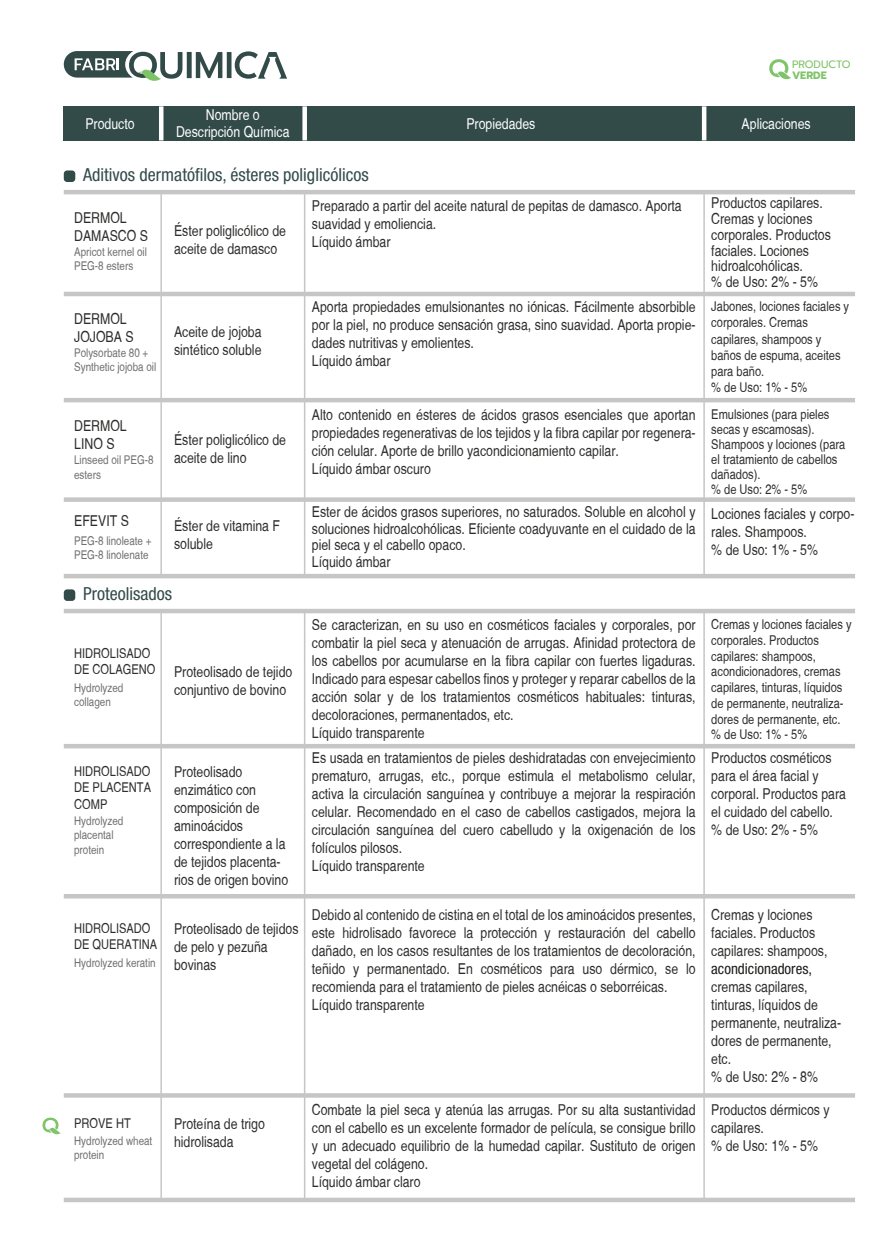
<style>
.page{position:relative;width:893px;height:1234px;background:#fff}
.page>*{position:absolute;margin:0;border:0;box-sizing:border-box;transform-origin:0 0}
.t1{font:condensed 18px "Helvetica Neue LT Std";color:#324b49}
.t2{font:condensed 15px/18px "Helvetica";color:#2e2d2c}
.t3{font:condensed 15px/16.5px "Helvetica";color:#fff;text-align:center}
.t4{font:condensed 15px "Helvetica Neue LT Std";color:#1d1d1b}
.t5{font:condensed 13.5px/16.2px "Helvetica";color:#2e2d2c}
.t6{font:condensed 12px/14.4px "Helvetica";color:#706f6f}
.t7{font:10.65px "Prompt";color:#7ec469}
.t8{font:700 10.65px "Prompt";color:#7ec469}
</style>
<div class="page">
<div style="left:64px;top:170px;width:11px;height:12px;background:#324b49;border-radius:3px"></div>
<hr style="left:160px;top:192px;width:2px;height:384px;background:#c6c6c6">
<hr style="left:304px;top:192px;width:1px;height:384px;background:#c6c6c6">
<hr style="left:703px;top:192px;width:2px;height:384px;background:#c6c6c6">
<hr style="left:64px;top:292px;width:791px;height:4px;background:#c6c6c6">
<hr style="left:64px;top:398px;width:791px;height:4px;background:#c6c6c6">
<svg style="left:64px;top:497px;width:791px;height:4px;background:#cacaca"></svg>
<div style="left:64px;top:573px;width:791px;height:5px;background:#c6c6c6"></div>
<hr style="left:64px;top:190px;width:791px;height:4px;background:#c6c6c6">
<div style="left:64px;top:589px;width:11px;height:11px;background:#324b49;border-radius:3px"></div>
<hr style="left:160px;top:611px;width:2px;height:588px;background:#c6c6c6">
<hr style="left:304px;top:611px;width:1px;height:588px;background:#c6c6c6">
<hr style="left:703px;top:611px;width:2px;height:588px;background:#c6c6c6">
<div style="left:64px;top:743px;width:791px;height:5px;background:#c6c6c6"></div>
<div style="left:64px;top:893px;width:791px;height:5px;background:#c6c6c6"></div>
<div style="left:64px;top:1092px;width:791px;height:5px;background:#c6c6c6"></div>
<svg style="left:64px;top:1197px;width:791px;height:4px;background:#cfcfcf"></svg>
<div style="left:64px;top:608px;width:791px;height:5px;background:#c6c6c6"></div>
<div style="left:64px;top:106px;width:791px;height:34px;background:#324b49"></div>
<div style="left:302px;top:106px;width:5px;height:34px;background:#fff"></div>
<hr style="left:159px;top:106px;width:4px;height:34px;background:#fff">
<hr style="left:702px;top:106px;width:4px;height:34px;background:#fff">
<svg style="left:64px;top:51px;width:223px;height:30px"></svg>
<svg style="left:769px;top:59px;width:22px;height:20px"></svg>
<svg style="left:43px;top:1117px;width:18px;height:16px"></svg>
<p class="t7" style="left:792px;top:57px;width:60px">PRODUCTO</p>
<p class="t8" style="left:792px;top:67px;width:36px">VERDE</p>
<p class="t3" style="left:176px;top:107px;width:115px">Nombre o<br>Descripción Química</p>
<p class="t3" style="left:85px;top:115px;width:51px">Producto</p>
<p class="t3" style="left:466px;top:115px;width:71px">Propiedades</p>
<p class="t3" style="left:742px;top:115px;width:71px">Aplicaciones</p>
<p class="t1" style="left:83px;top:164px;width:287px">Aditivos dermatófilos, ésteres poliglicólicos</p>
<p class="t2" style="left:74px;top:208px;width:75px">DERMOL<br>DAMASCO S</p>
<p class="t6" style="left:74px;top:244px;width:74px">Apricot kernel oil<br>PEG-8 esters</p>
<p class="t2" style="left:312px;top:197px;width:371px">Preparado a partir del aceite natural de pepitas de damasco. Aporta suavidad y emoliencia.<br>Líquido ámbar</p>
<p class="t2" style="left:174px;top:222px;width:114px">Éster poliglicólico de aceite de damasco</p>
<p class="t2" style="left:74px;top:309px;width:61px">DERMOL<br>JOJOBA S</p>
<p class="t6" style="left:74px;top:345px;width:84px">Polysorbate 80 +<br>Synthetic jojoba oil</p>
<p class="t2" style="left:74px;top:417px;width:54px">DERMOL<br>LINO S</p>
<p class="t6" style="left:74px;top:453px;width:81px">Linseed oil PEG-8 esters</p>
<p class="t2" style="left:174px;top:323px;width:89px">Aceite de jojoba sintético soluble</p>
<p class="t2" style="left:174px;top:430px;width:114px">Éster poliglicólico de aceite de lino</p>
<p class="t2" style="left:312px;top:298px;width:385px">Aporta propiedades emulsionantes no iónicas. Fácilmente absorbible por la piel, no produce sensación grasa, sino suavidad. Aporta propie&shy;dades nutritivas y emolientes.<br>Líquido ámbar</p>
<p class="t2" style="left:312px;top:405px;width:385px">Alto contenido en ésteres de ácidos grasos esenciales que aportan propiedades regenerativas de los tejidos y la fibra capilar por regenera&shy;ción celular. Aporte de brillo yacondicionamiento capilar.<br>Líquido ámbar oscuro</p>
<p class="t2" style="left:711px;top:195px;width:121px;line-height:15.8px">Productos capilares.<br>Cremas y lociones corporales. Productos faciales. Lociones hidroalcohólicas.<br>% de Uso: 2% - 5%</p>
<p class="t5" style="left:711px;top:298px;width:139px">Jabones, lociones faciales y corporales. Cremas capilares, shampoos y baños de espuma, aceites para baño.<br>% de Uso: 1% - 5%</p>
<p class="t5" style="left:711px;top:406px;width:136px;line-height:15px">Emulsiones (para pieles secas y escamosas).<br>Shampoos y lociones (para el tratamiento de cabellos dañados).<br>% de Uso: 2% - 5%</p>
<p class="t2" style="left:74px;top:511px;width:56px">EFEVIT S</p>
<p class="t6" style="left:74px;top:533px;width:79px">PEG-8 linoleate +<br>PEG-8 linolenate</p>
<p class="t2" style="left:312px;top:503px;width:385px;line-height:16.5px">Ester de ácidos grasos superiores, no saturados. Soluble en alcohol y soluciones hidroalcohólicas. Eficiente coadyuvante en el cuidado de la piel seca y el cabello opaco.<br>Líquido ámbar</p>
<p class="t2" style="left:174px;top:516px;width:107px">Éster de vitamina F soluble</p>
<p class="t2" style="left:711px;top:504px;width:145px">Lociones faciales y corpo&shy;rales. Shampoos.<br>% de Uso: 1% - 5%</p>
<p class="t1" style="left:83px;top:583px;width:90px">Proteolisados</p>
<p class="t5" style="left:74px;top:644px;width:83px">HIDROLISADO<br>DE COLAGENO</p>
<p class="t6" style="left:74px;top:680px;width:51px">Hydrolyzed collagen</p>
<p class="t2" style="left:174px;top:662px;width:120px">Proteolisado de tejido conjuntivo de bovino</p>
<p class="t5" style="left:74px;top:763px;width:78px;text-align:justify">HIDROLISADO DE PLACENTA COMP</p>
<p class="t6" style="left:74px;top:813px;width:51px">Hydrolyzed placental protein</p>
<p class="t5" style="left:74px;top:919px;width:85px">HIDROLISADO<br>DE QUERATINA</p>
<p class="t6" style="left:74px;top:955px;width:83px">Hydrolyzed keratin</p>
<p class="t2" style="left:174px;top:762px;width:116px">Proteolisado enzimático con composición de aminoácidos correspondiente a la de tejidos placenta&shy;rios de origen bovino</p>
<p class="t2" style="left:174px;top:919px;width:126px">Proteolisado de tejidos de pelo y pezuña bovinas</p>
<p class="t2" style="left:312px;top:615px;width:385px">Se caracterizan, en su uso en cosméticos faciales y corporales, por combatir la piel seca y atenuación de arrugas. Afinidad protectora de los cabellos por acumularse en la fibra capilar con fuertes ligaduras.<br>Indicado para espesar cabellos finos y proteger y reparar cabellos de la acción solar y de los tratamientos cosméticos habituales: tinturas, decoloraciones, permanentados, etc.<br>Líquido transparente</p>
<p class="t2" style="left:312px;top:748px;width:385px">Es usada en tratamientos de pieles deshidratadas con envejecimiento prematuro, arrugas, etc., porque estimula el metabolismo celular, activa la circulación sanguínea y contribuye a mejorar la respiración celular. Recomendado en el caso de cabellos castigados, mejora la circulación sanguínea del cuero cabelludo y la oxigenación de los folículos pilosos.<br>Líquido transparente</p>
<p class="t2" style="left:312px;top:905px;width:385px">Debido al contenido de cistina en el total de los aminoácidos presentes, este hidrolisado favorece la protección y restauración del cabello dañado, en los casos resultantes de los tratamientos de decoloración, teñido y permanentado. En cosméticos para uso dérmico, se lo recomienda para el tratamiento de pieles acnéicas o seborréicas.<br>Líquido transparente</p>
<p class="t5" style="left:74px;top:1114px;width:58px">PROVE HT</p>
<p class="t6" style="left:74px;top:1133px;width:80px">Hydrolyzed wheat protein</p>
<p class="t2" style="left:174px;top:1114px;width:92px">Proteína de trigo hidrolisada</p>
<p class="t2" style="left:312px;top:1100px;width:385px">Combate la piel seca y atenúa las arrugas. Por su alta sustantividad con el cabello es un excelente formador de película, se consigue brillo y un adecuado equilibrio de la humedad capilar. Sustituto de origen vegetal del colágeno.<br>Líquido ámbar claro</p>
<p class="t5" style="left:711px;top:616px;width:142px;line-height:15.8px">Cremas y lociones faciales y corporales. Productos capilares: shampoos, acondicionadores, cremas capilares, tinturas, líquidos de permanente, neutraliza&shy;dores de permanente, etc. % de Uso: 1% - 5%</p>
<p class="t2" style="left:711px;top:748px;width:136px">Productos cosméticos para el área facial y corporal. Productos para el cuidado del cabello. % de Uso: 2% - 5%</p>
<p class="t2" style="left:711px;top:905px;width:118px">Cremas y lociones faciales. Productos capilares: shampoos,</p>
<p class="t4" style="left:711px;top:959px;width:102px">acondicionadores,</p>
<p class="t2" style="left:711px;top:977px;width:131px">cremas capilares, tinturas, líquidos de permanente, neutraliza&shy;dores de permanente, etc.<br>% de Uso: 2% - 8%</p>
<p class="t2" style="left:711px;top:1100px;width:120px">Productos dérmicos y capilares.<br>% de Uso: 1% - 5%</p>
</div>
